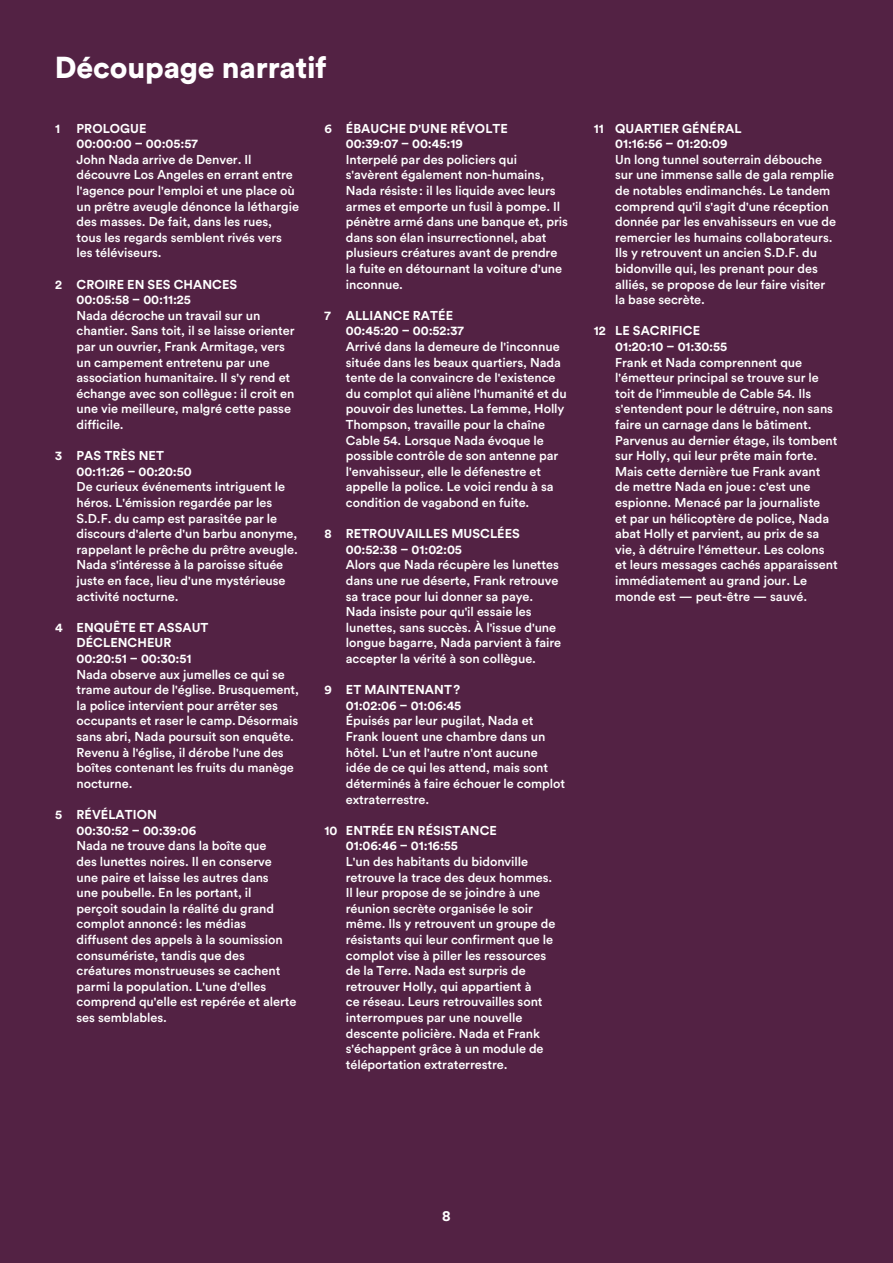
<style>
.page{position:relative;width:893px;height:1263px;background:#532244}
.page>*{position:absolute;margin:0;border:0;box-sizing:border-box;transform-origin:0 0}
.Titre_1{font:900 30px "Circular Std";letter-spacing:-.005em;color:#fff}
.FOLIO{font:700 15px "Circular Std";color:#fff}
.Decoupage_Texte{font:500 12.75px/15.6px "Circular Std";letter-spacing:-.005em;color:#fff}
.Decoupage_Titre{font:700 12.75px/15.6px "Circular Std";letter-spacing:.005em;color:#fff}
</style>
<div class="page">
<p class="Titre_1" style="left:55px;top:47px;width:273px">Découpage narratif</p>
<p class="Decoupage_Titre" style="left:55px;top:120px;width:7px">1</p>
<p class="Decoupage_Titre" style="left:77px;top:120px;width:72px">PROLOGUE</p>
<p class="Decoupage_Titre" style="left:77px;top:136px;width:123px">00:00:00 – 00:05:57</p>
<p class="Decoupage_Texte" style="left:77px;top:151px;width:224px">John Nada arrive de Denver. Il découvre Los Angeles en errant entre l'agence pour l'emploi et une place où un prêtre aveugle dénonce la léthargie des masses. De fait, dans les rues, tous les regards semblent rivés vers les téléviseurs.</p>
<p class="Decoupage_Titre" style="left:55px;top:276px;width:183px">2 CROIRE EN SES CHANCES</p>
<p class="Decoupage_Titre" style="left:77px;top:292px;width:116px">00:05:58 – 00:11:25</p>
<p class="Decoupage_Texte" style="left:77px;top:307px;width:219px">Nada décroche un travail sur un chantier. Sans toit, il se laisse orienter par un ouvrier, Frank Armitage, vers un campement entretenu par une association humanitaire. Il s'y rend et échange avec son collègue: il croit en une vie meilleure, malgré cette passe difficile.</p>
<p class="Decoupage_Titre" style="left:55px;top:448px;width:110px">3 PAS TRÈS NET</p>
<p class="Decoupage_Titre" style="left:77px;top:463px;width:117px">00:11:26 – 00:20:50</p>
<p class="Decoupage_Texte" style="left:77px;top:479px;width:223px">De curieux événements intriguent le héros. L'émission regardée par les S.D.F. du camp est parasitée par le discours d'alerte d'un barbu anonyme, rappelant le prêche du prêtre aveugle.<br>Nada s'intéresse à la paroisse située juste en face, lieu d'une mystérieuse activité nocturne.</p>
<p class="Decoupage_Titre" style="left:77px;top:619px;width:133px;text-indent:-21px">4 ENQUÊTE ET ASSAUT<br>DÉCLENCHEUR</p>
<p class="Decoupage_Titre" style="left:77px;top:650px;width:117px">00:20:51 – 00:30:51</p>
<p class="Decoupage_Texte" style="left:77px;top:666px;width:224px">Nada observe aux jumelles ce qui se trame autour de l'église. Brusquement, la police intervient pour arrêter ses occupants et raser le camp.Désormais sans abri, Nada poursuit son enquête.<br>Revenu à l'église, il dérobe l'une des boîtes contenant les fruits du manège nocturne.</p>
<p class="Decoupage_Titre" style="left:55px;top:806px;width:103px">5 RÉVÉLATION</p>
<p class="Decoupage_Titre" style="left:77px;top:822px;width:121px">00:30:52 – 00:39:06</p>
<p class="Decoupage_Texte" style="left:77px;top:838px;width:221px">Nada ne trouve dans la boîte que<br>des lunettes noires. Il en conserve une paire et laisse les autres dans<br>une poubelle. En les portant, il<br>perçoit soudain la réalité du grand complot annoncé: les médias diffusent des appels à la soumission consumériste, tandis que des créatures monstrueuses se cachent parmi la population. L'une d'elles comprend qu'elle est repérée et alerte ses semblables.</p>
<p class="Decoupage_Titre" style="left:325px;top:120px;width:185px">6 ÉBAUCHE D'UNE RÉVOLTE</p>
<p class="Decoupage_Titre" style="left:346px;top:136px;width:118px">00:39:07 – 00:45:19</p>
<p class="Decoupage_Texte" style="left:346px;top:151px;width:224px">Interpelé par des policiers qui s'avèrent également non-humains, Nada résiste: il les liquide avec leurs armes et emporte un fusil à pompe. Il pénètre armé dans une banque et, pris dans son élan insurrectionnel, abat plusieurs créatures avant de prendre la fuite en détournant la voiture d'une inconnue.</p>
<p class="Decoupage_Titre" style="left:325px;top:307px;width:130px">7 ALLIANCE RATÉE</p>
<p class="Decoupage_Titre" style="left:346px;top:323px;width:119px">00:45:20 – 00:52:37</p>
<p class="Decoupage_Texte" style="left:346px;top:338px;width:223px">Arrivé dans la demeure de l'inconnue située dans les beaux quartiers, Nada tente de la convaincre de l'existence du complot qui aliène l'humanité et du pouvoir des lunettes. La femme, Holly Thompson, travaille pour la chaîne Cable 54. Lorsque Nada évoque le possible contrôle de son antenne par l'envahisseur, elle le défenestre et appelle la police. Le voici rendu à sa condition de vagabond en fuite.</p>
<p class="Decoupage_Titre" style="left:325px;top:526px;width:197px">8 RETROUVAILLES MUSCLÉES</p>
<p class="Decoupage_Titre" style="left:346px;top:541px;width:118px">00:52:38 – 01:02:05</p>
<p class="Decoupage_Texte" style="left:346px;top:557px;width:217px">Alors que Nada récupère les lunettes dans une rue déserte, Frank retrouve sa trace pour lui donner sa paye.<br>Nada insiste pour qu'il essaie les lunettes, sans succès. À l'issue d'une longue bagarre, Nada parvient à faire accepter la vérité à son collègue.</p>
<p class="Decoupage_Titre" style="left:325px;top:682px;width:137px">9 ET MAINTENANT?</p>
<p class="Decoupage_Titre" style="left:346px;top:697px;width:117px">01:02:06 – 01:06:45</p>
<p class="Decoupage_Texte" style="left:346px;top:713px;width:221px">Épuisés par leur pugilat, Nada et<br>Frank louent une chambre dans un hôtel. L'un et l'autre n'ont aucune idée de ce qui les attend, mais sont déterminés à faire échouer le complot extraterrestre.</p>
<p class="Decoupage_Titre" style="left:325px;top:822px;width:174px">10 ENTRÉE EN RÉSISTANCE</p>
<p class="Decoupage_Titre" style="left:346px;top:838px;width:114px">01:06:46 – 01:16:55</p>
<p class="Decoupage_Texte" style="left:346px;top:853px;width:211px">L'un des habitants du bidonville retrouve la trace des deux hommes.<br>Il leur propose de se joindre à une réunion secrète organisée le soir même. Ils y retrouvent un groupe de résistants qui leur confirment que le complot vise à piller les ressources de la Terre. Nada est surpris de retrouver Holly, qui appartient à<br>ce réseau. Leurs retrouvailles sont interrompues par une nouvelle descente policière. Nada et Frank s'échappent grâce à un module de téléportation extraterrestre.</p>
<p class="Decoupage_Titre" style="left:594px;top:120px;width:149px">11 QUARTIER GÉNÉRAL</p>
<p class="Decoupage_Titre" style="left:615px;top:136px;width:114px">01:16:56 – 01:20:09</p>
<p class="Decoupage_Texte" style="left:615px;top:151px;width:223px">Un long tunnel souterrain débouche sur une immense salle de gala remplie de notables endimanchés. Le tandem comprend qu'il s'agit d'une réception donnée par les envahisseurs en vue de remercier les humains collaborateurs.<br>Ils y retrouvent un ancien S.D.F. du bidonville qui, les prenant pour des alliés, se propose de leur faire visiter la base secrète.</p>
<p class="Decoupage_Titre" style="left:594px;top:323px;width:108px">12 LE SACRIFICE</p>
<p class="Decoupage_Titre" style="left:615px;top:338px;width:114px">01:20:10 – 01:30:55</p>
<p class="Decoupage_Texte" style="left:615px;top:354px;width:224px">Frank et Nada comprennent que l'émetteur principal se trouve sur le toit de l'immeuble de Cable 54. Ils s'entendent pour le détruire, non sans faire un carnage dans le bâtiment.<br>Parvenus au dernier étage, ils tombent sur Holly, qui leur prête main forte.<br>Mais cette dernière tue Frank avant de mettre Nada en joue: c'est une espionne. Menacé par la journaliste<br>et par un hélicoptère de police, Nada abat Holly et parvient, au prix de sa vie, à détruire l'émetteur. Les colons et leurs messages cachés apparaissent immédiatement au grand jour. Le monde est — peut-être — sauvé.</p>
<p class="FOLIO" style="left:442px;top:1206px;width:10px">8</p>
</div>
